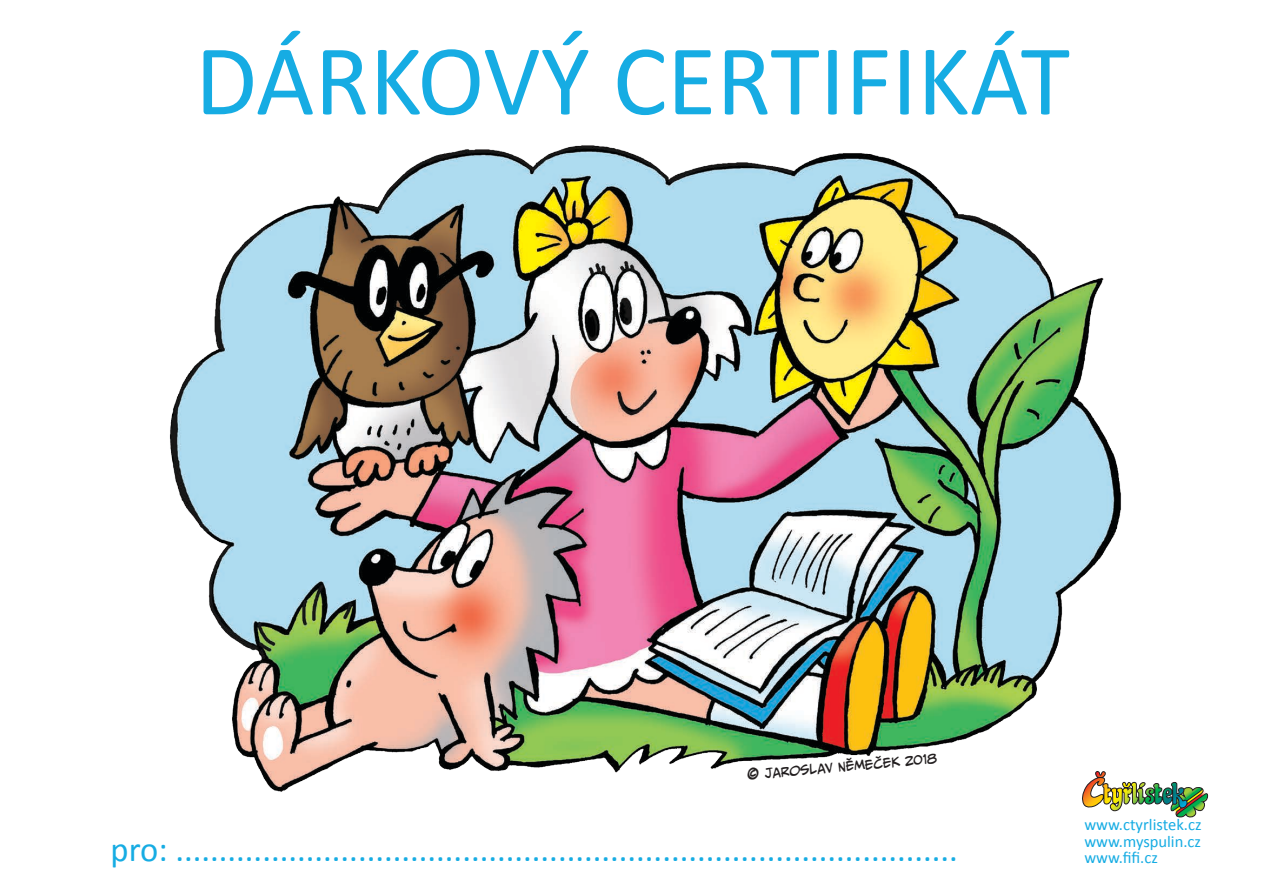
<style>
.page{position:relative;width:1263px;height:893px;background:#fff}
.page>*{position:absolute;margin:0;border:0;box-sizing:border-box;transform-origin:0 0}
.t1{font:101.25px "Calibri";color:#16ace3}
.t2{font:34.5px "Calibri";color:#16ace3}
.t3{font:16.5px "Calibri";color:#16ace3}
.t4{font:12.15px "CC Meanwhile CE";color:#231f20}
.s1{font-size:15.15px}
</style>
<div class="page">
<svg style="left:1082px;top:782px;width:126px;height:36px"></svg>
<img style="left:169px;top:145px;width:1005px;height:654px">
<p class="t1" style="left:195px;top:17px;width:876px">DÁRKOVÝ CERTIFIKÁT</p>
<p class="t4" style="left:747px;top:766px;width:192px;rotate:-5deg"><span class="s1">©</span> Jaroslav Němeček 2018</p>
<p class="t2" style="left:111px;top:827px;width:849px">pro: ..........................................................................................</p>
<p class="t3" style="left:1084px;top:814px;width:119px">www.ctyrlistek.cz</p>
<p class="t3" style="left:1084px;top:830px;width:118px">www.myspulin.cz</p>
<p class="t3" style="left:1084px;top:847px;width:75px">www.fifi.cz</p>
</div>
